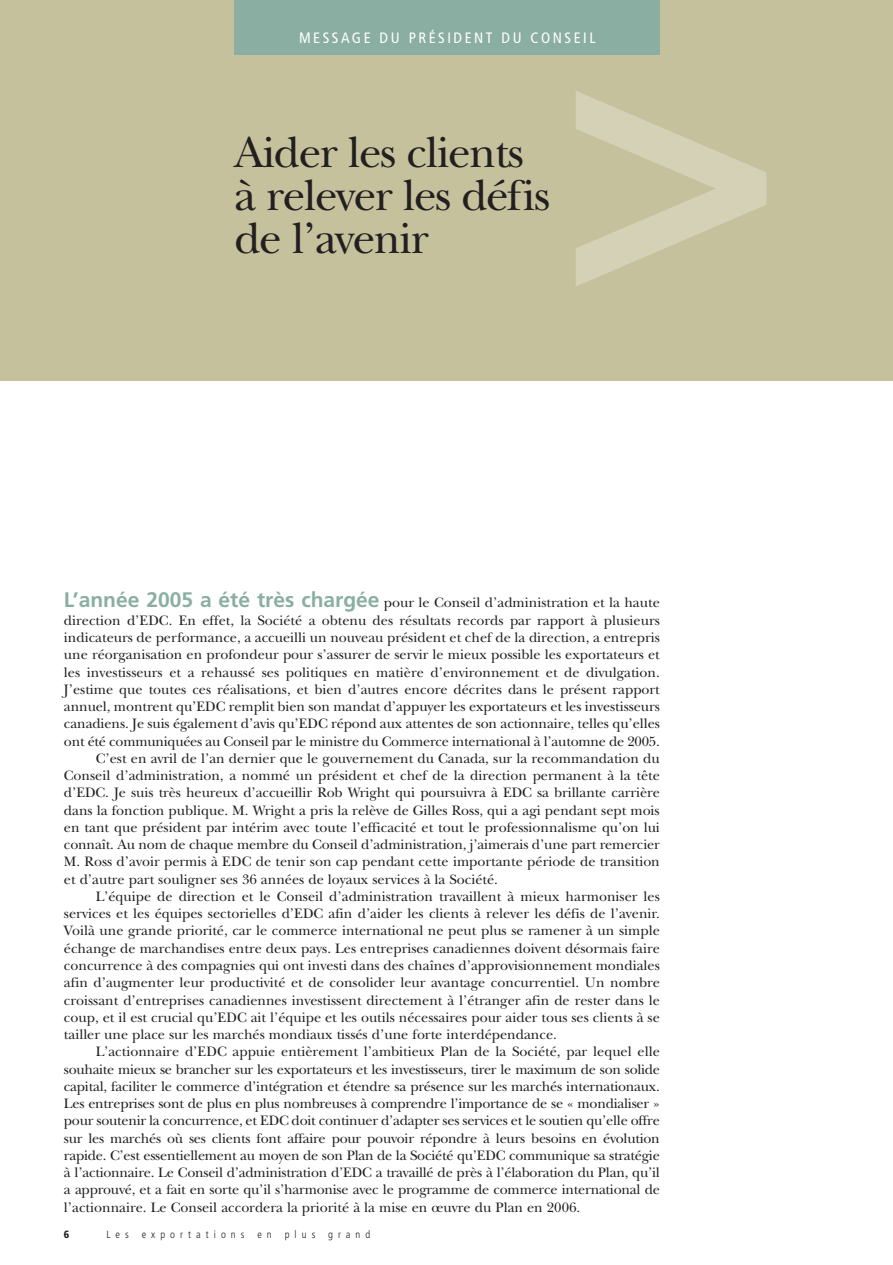
<style>
.page{position:relative;width:893px;height:1265px;background:#fff}
.page>*{position:absolute;margin:0;border:0;box-sizing:border-box;transform-origin:0 0}
.t1{font:700 375px "Frutiger";color:#d5d1b7}
.t2{font:45px/43px "New Baskerville";letter-spacing:-.03em;color:#231f20}
.t3{font:condensed 15px "Frutiger";letter-spacing:.17em;color:#fff}
.t4{font:14.25px "New Baskerville";color:#231f20}
.t5{font:14.25px "New Baskerville";letter-spacing:-.02em;color:#231f20}
.t6{font:300 condensed 10.5px "Frutiger";letter-spacing:.48em;color:#231f20}
.t7{font:900 condensed 10.5px "Frutiger";color:#231f20}
.s1{font-family:"Frutiger";font-weight:700;font-size:21px;color:#8baea2}
</style>
<div class="page">
<div style="left:0;top:0;width:892px;height:381px;background:#c5c19d"></div>
<p class="t3" style="left:299px;top:32px;width:298px">MESSAGE DU PRÉSIDENT DU CONSEIL</p>
<h2 class="t2" style="left:234px;top:136px;width:317px">Aider les clients à relever les défis de l’avenir</h2>
<h1 class="t1" style="left:558px;top:2px;width:226px">&gt;</h1>
<p class="t4" style="left:64px;top:597px;width:597px"><span class="s1">L’année 2005 a été très chargée</span> pour le Conseil d’administration et la haute</p>
<p class="t4" style="left:64px;top:615px;width:597px">direction d’EDC. En effet, la Société a obtenu des résultats records par rapport à plusieurs</p>
<p class="t4" style="left:64px;top:632px;width:597px">indicateurs de performance, a accueilli un nouveau président et chef de la direction, a entrepris</p>
<p class="t4" style="left:64px;top:649px;width:597px">une réorganisation en profondeur pour s’assurer de servir le mieux possible les exportateurs et</p>
<p class="t4" style="left:64px;top:666px;width:597px">les investisseurs et a rehaussé ses politiques en matière d’environnement et de divulgation.</p>
<p class="t4" style="left:64px;top:684px;width:597px">J’estime que toutes ces réalisations, et bien d’autres encore décrites dans le présent rapport</p>
<p class="t4" style="left:64px;top:701px;width:597px">annuel, montrent qu’EDC remplit bien son mandat d’appuyer les exportateurs et les investisseurs</p>
<p class="t4" style="left:64px;top:718px;width:597px">canadiens. Je suis également d’avis qu’EDC répond aux attentes de son actionnaire, telles qu’elles</p>
<p class="t4" style="left:64px;top:735px;width:597px">ont été communiquées au Conseil par le ministre du Commerce international à l’automne de 2005.</p>
<p class="t4" style="left:96px;top:753px;width:565px">C’est en avril de l’an dernier que le gouvernement du Canada, sur la recommandation du</p>
<p class="t4" style="left:64px;top:770px;width:597px">Conseil d’administration, a nommé un président et chef de la direction permanent à la tête</p>
<p class="t4" style="left:64px;top:787px;width:597px">d’EDC. Je suis très heureux d’accueillir Rob Wright qui poursuivra à EDC sa brillante carrière</p>
<p class="t4" style="left:64px;top:804px;width:597px">dans la fonction publique. M. Wright a pris la relève de Gilles Ross, qui a agi pendant sept mois</p>
<p class="t4" style="left:64px;top:822px;width:597px">en tant que président par intérim avec toute l’efficacité et tout le professionnalisme qu’on lui</p>
<p class="t4" style="left:64px;top:839px;width:597px">connaît. Au nom de chaque membre du Conseil d’administration, j’aimerais d’une part remercier</p>
<p class="t4" style="left:64px;top:856px;width:597px">M. Ross d’avoir permis à EDC de tenir son cap pendant cette importante période de transition</p>
<p class="t4" style="left:64px;top:873px;width:435px">et d’autre part souligner ses 36 années de loyaux services à la Société.</p>
<p class="t4" style="left:96px;top:890px;width:565px">L’équipe de direction et le Conseil d’administration travaillent à mieux harmoniser les</p>
<p class="t4" style="left:64px;top:908px;width:597px">services et les équipes sectorielles d’EDC afin d’aider les clients à relever les défis de l’avenir.</p>
<p class="t4" style="left:64px;top:925px;width:597px">Voilà une grande priorité, car le commerce international ne peut plus se ramener à un simple</p>
<p class="t4" style="left:64px;top:942px;width:597px">échange de marchandises entre deux pays. Les entreprises canadiennes doivent désormais faire</p>
<p class="t4" style="left:64px;top:959px;width:597px">concurrence à des compagnies qui ont investi dans des chaînes d’approvisionnement mondiales</p>
<p class="t4" style="left:64px;top:977px;width:597px">afin d’augmenter leur productivité et de consolider leur avantage concurrentiel. Un nombre</p>
<p class="t4" style="left:64px;top:994px;width:597px">croissant d’entreprises canadiennes investissent directement à l’étranger afin de rester dans le</p>
<p class="t4" style="left:64px;top:1011px;width:597px">coup, et il est crucial qu’EDC ait l’équipe et les outils nécessaires pour aider tous ses clients à se</p>
<p class="t4" style="left:64px;top:1028px;width:494px">tailler une place sur les marchés mondiaux tissés d’une forte interdépendance.</p>
<p class="t4" style="left:96px;top:1046px;width:565px">L’actionnaire d’EDC appuie entièrement l’ambitieux Plan de la Société, par lequel elle</p>
<p class="t5" style="left:64px;top:1063px;width:597px">souhaite mieux se brancher sur les exportateurs et les investisseurs, tirer le maximum de son solide</p>
<p class="t4" style="left:64px;top:1080px;width:597px">capital, faciliter le commerce d’intégration et étendre sa présence sur les marchés internationaux.</p>
<p class="t4" style="left:64px;top:1097px;width:597px">Les entreprises sont de plus en plus nombreuses à comprendre l’importance de se « mondialiser »</p>
<p class="t4" style="left:64px;top:1115px;width:597px">pour soutenir la concurrence, et EDC doit continuer d’adapter ses services et le soutien qu’elle offre</p>
<p class="t4" style="left:64px;top:1132px;width:597px">sur les marchés où ses clients font affaire pour pouvoir répondre à leurs besoins en évolution</p>
<p class="t4" style="left:64px;top:1149px;width:597px">rapide. C’est essentiellement au moyen de son Plan de la Société qu’EDC communique sa stratégie</p>
<p class="t4" style="left:64px;top:1166px;width:597px">à l’actionnaire. Le Conseil d’administration d’EDC a travaillé de près à l’élaboration du Plan, qu’il</p>
<p class="t4" style="left:64px;top:1184px;width:597px">a approuvé, et a fait en sorte qu’il s’harmonise avec le programme de commerce international de</p>
<p class="t4" style="left:64px;top:1201px;width:517px">l’actionnaire. Le Conseil accordera la priorité à la mise en œuvre du Plan en 2006.</p>
<p class="t7" style="left:64px;top:1229px;width:7px">6</p>
<p class="t6" style="left:106px;top:1229px;width:265px">Les exportations en plus grand</p>
</div>
